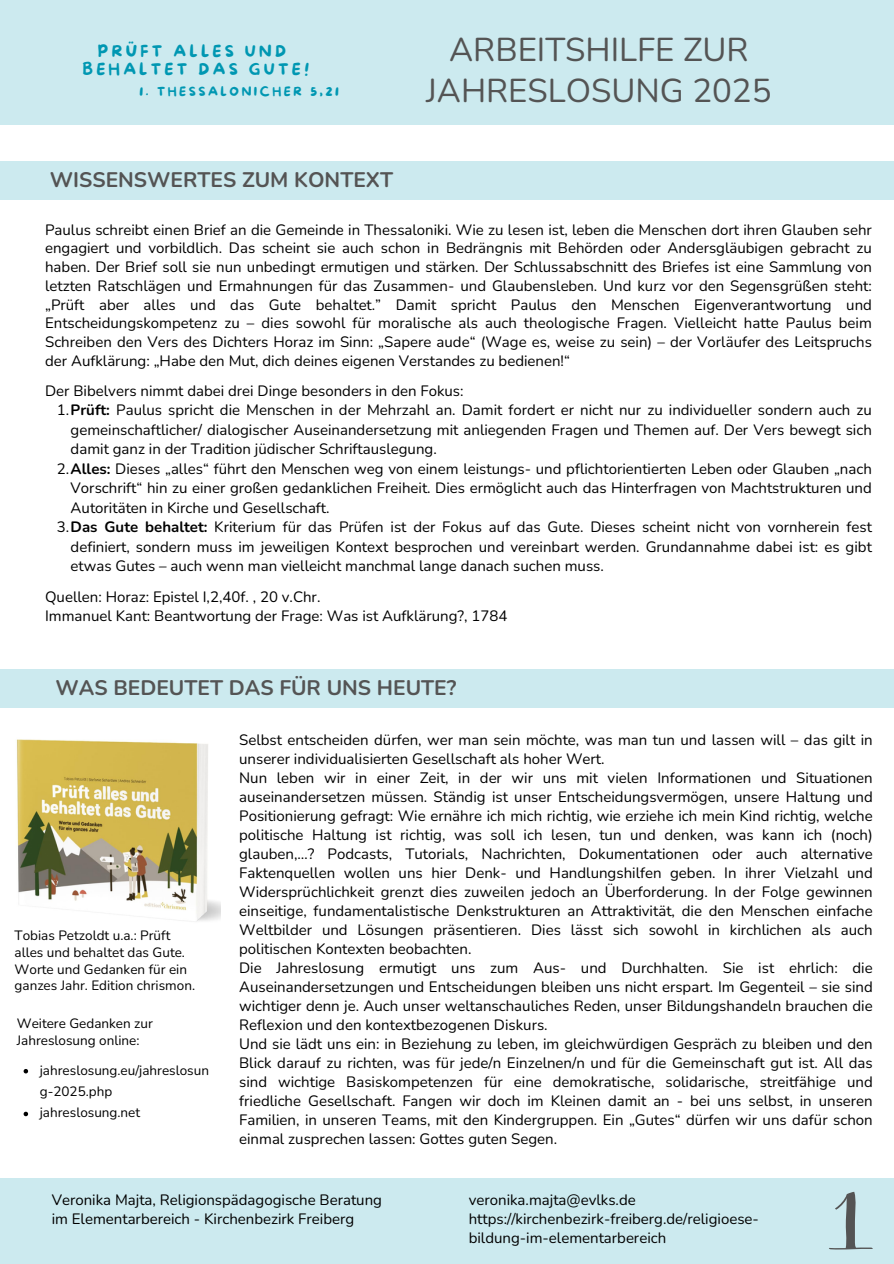
<style>
.page{position:relative;width:894px;height:1264px;background:#fff}
.page>*{position:absolute;margin:0;border:0;box-sizing:border-box;transform-origin:0 0}
.t1{font:33px/40.5px "Nunito";color:#545454;text-align:center}
.t2{font:700 21px "Nunito";color:#545454}
.t3{font:15.75px/18px "More Sugar";letter-spacing:.205em;color:#0097b2;text-align:center}
.t4{font:15px/19px "Nunito";color:#000}
.t5{font:13.5px/16.8px "Nunito";color:#000}
.t6{font:12.3px "More Sugar";letter-spacing:.205em;color:#0097b2}
.s1{font-weight:700}
</style>
<div class="page">
<div style="left:0;top:0;width:893px;height:124px;background:#cceaef"></div>
<div style="left:0;top:1178px;width:893px;height:85px;background:#cceaef"></div>
<div style="left:0;top:161px;width:893px;height:39px;background:#cceaef"></div>
<div style="left:0;top:669px;width:893px;height:39px;background:#cceaef"></div>
<img style="left:16px;top:739px;width:205px;height:183px">
<svg style="left:829px;top:1191px;width:43px;height:58px"></svg>
<svg style="left:24px;top:1069px;width:4px;height:4px"></svg>
<svg style="left:24px;top:1111px;width:4px;height:5px"></svg>
<h2 class="t3" style="left:82px;top:43px;width:228px">PRÜFT ALLES UND<br>BEHALTET DAS GUTE!</h2>
<h4 class="t6" style="left:139px;top:85px;width:201px">1. THESSALONICHER 5,21</h4>
<p class="t2" style="left:50px;top:165px;width:344px">WISSENSWERTES ZUM KONTEXT</p>
<h1 class="t1" style="left:426px;top:30px;width:347px">ARBEITSHILFE ZUR<br>JAHRESLOSUNG 2025</h1>
<h4 class="t4" style="left:45px;top:220px;width:828px;text-align:justify">Paulus schreibt einen Brief an die Gemeinde in Thessaloniki. Wie zu lesen ist, leben die Menschen dort ihren Glauben sehr engagiert und vorbildlich. Das scheint sie auch schon in Bedrängnis mit Behörden oder Andersgläubigen gebracht zu haben. Der Brief soll sie nun unbedingt ermutigen und stärken. Der Schlussabschnitt des Briefes ist eine Sammlung von letzten Ratschlägen und Ermahnungen für das Zusammen- und Glaubensleben. Und kurz vor den Segensgrüßen steht: „Prüft aber alles und das Gute behaltet.” Damit spricht Paulus den Menschen Eigenverantwortung und Entscheidungskompetenz zu – dies sowohl für moralische als auch theologische Fragen. Vielleicht hatte Paulus beim Schreiben den Vers des Dichters Horaz im Sinn: „Sapere aude“ (Wage es, weise zu sein) – der Vorläufer des Leitspruchs der Aufklärung: „Habe den Mut, dich deines eigenen Verstandes zu bedienen!“</h4>
<p class="t4" style="left:45px;top:381px;width:420px">Der Bibelvers nimmt dabei drei Dinge besonders in den Fokus:</p>
<p class="t4" style="left:71px;top:401px;width:802px;line-height:19.5px;text-align:justify;text-indent:-14px">1.<span class="s1">Prüft:</span> Paulus spricht die Menschen in der Mehrzahl an. Damit fordert er nicht nur zu individueller sondern auch zu gemeinschaftlicher/ dialogischer Auseinandersetzung mit anliegenden Fragen und Themen auf. Der Vers bewegt sich damit ganz in der Tradition jüdischer Schriftauslegung.</p>
<p class="t4" style="left:71px;top:459px;width:802px;line-height:19.5px;text-align:justify;text-indent:-14px">2.<span class="s1">Alles:</span> Dieses „alles“ führt den Menschen weg von einem leistungs- und pflichtorientierten Leben oder Glauben „nach Vorschrift“ hin zu einer großen gedanklichen Freiheit. Dies ermöglicht auch das Hinterfragen von Machtstrukturen und Autoritäten in Kirche und Gesellschaft.</p>
<h4 class="t4" style="left:71px;top:518px;width:802px;line-height:19.5px;text-align:justify;text-indent:-14px">3.<span class="s1">Das Gute behaltet:</span> Kriterium für das Prüfen ist der Fokus auf das Gute. Dieses scheint nicht von vornherein fest definiert, sondern muss im jeweiligen Kontext besprochen und vereinbart werden. Grundannahme dabei ist: es gibt etwas Gutes – auch wenn man vielleicht manchmal lange danach suchen muss.</h4>
<h2 class="t4" style="left:45px;top:588px;width:463px">Quellen: Horaz: Epistel I,2,40f. , 20 v.Chr.<br>Immanuel Kant: Beantwortung der Frage: Was ist Aufklärung?, 1784</h2>
<p class="t2" style="left:55px;top:673px;width:402px">WAS BEDEUTET DAS FÜR UNS HEUTE?</p>
<h4 class="t5" style="left:15px;top:926px;width:182px">Tobias Petzoldt u.a.: Prüft alles und behaltet das Gute.<br>Worte und Gedanken für ein ganzes Jahr. Edition chrismon.</h4>
<p class="t5" style="left:17px;top:1015px;width:137px">Weitere Gedanken zur<br>Jahreslosung online:</p>
<p class="t5" style="left:40px;top:1059px;width:171px;line-height:21.3px">jahreslosung.eu/jahreslosun g-2025.php</p>
<h4 class="t5" style="left:40px;top:1104px;width:102px">jahreslosung.net</h4>
<p class="t4" style="left:239px;top:730px;width:635px">Selbst entscheiden dürfen, wer man sein möchte, was man tun und lassen will – das gilt in unserer individualisierten Gesellschaft als hoher Wert.<br>Nun leben wir in einer Zeit, in der wir uns mit vielen Informationen und Situationen auseinandersetzen müssen. Ständig ist unser Entscheidungsvermögen, unsere Haltung und Positionierung gefragt: Wie ernähre ich mich richtig, wie erziehe ich mein Kind richtig, welche politische Haltung ist richtig, was soll ich lesen, tun und denken, was kann ich (noch) glauben,…? Podcasts, Tutorials, Nachrichten, Dokumentationen oder auch alternative Faktenquellen wollen uns hier Denk- und Handlungshilfen geben. In ihrer Vielzahl und Widersprüchlichkeit grenzt dies zuweilen jedoch an Überforderung. In der Folge gewinnen einseitige, fundamentalistische Denkstrukturen an Attraktivität, die den Menschen einfache Weltbilder und Lösungen präsentieren. Dies lässt sich sowohl in kirchlichen als auch politischen Kontexten beobachten.<br>Die Jahreslosung ermutigt uns zum Aus- und Durchhalten. Sie ist ehrlich: die Auseinandersetzungen und Entscheidungen bleiben uns nicht erspart. Im Gegenteil – sie sind wichtiger denn je. Auch unser weltanschauliches Reden, unser Bildungshandeln brauchen die Reflexion und den kontextbezogenen Diskurs.<br>Und sie lädt uns ein: in Beziehung zu leben, im gleichwürdigen Gespräch zu bleiben und den Blick darauf zu richten, was für jede/n Einzelnen/n und für die Gemeinschaft gut ist. All das sind wichtige Basiskompetenzen für eine demokratische, solidarische, streitfähige und friedliche Gesellschaft. Fangen wir doch im Kleinen damit an - bei uns selbst, in unseren Familien, in unseren Teams, mit den Kindergruppen. Ein „Gutes“ dürfen wir uns dafür schon einmal zusprechen lassen: Gottes guten Segen.</p>
<h3 class="t4" style="left:52px;top:1189px;width:332px">Veronika Majta, Religionspädagogische Beratung im Elementarbereich - Kirchenbezirk Freiberg</h3>
<h5 class="t4" style="left:468px;top:1189px;width:291px">veronika.majta@evlks.de https://kirchenbezirk-freiberg.de/religioese&shy;bildung-im-elementarbereich</h5>
</div>
